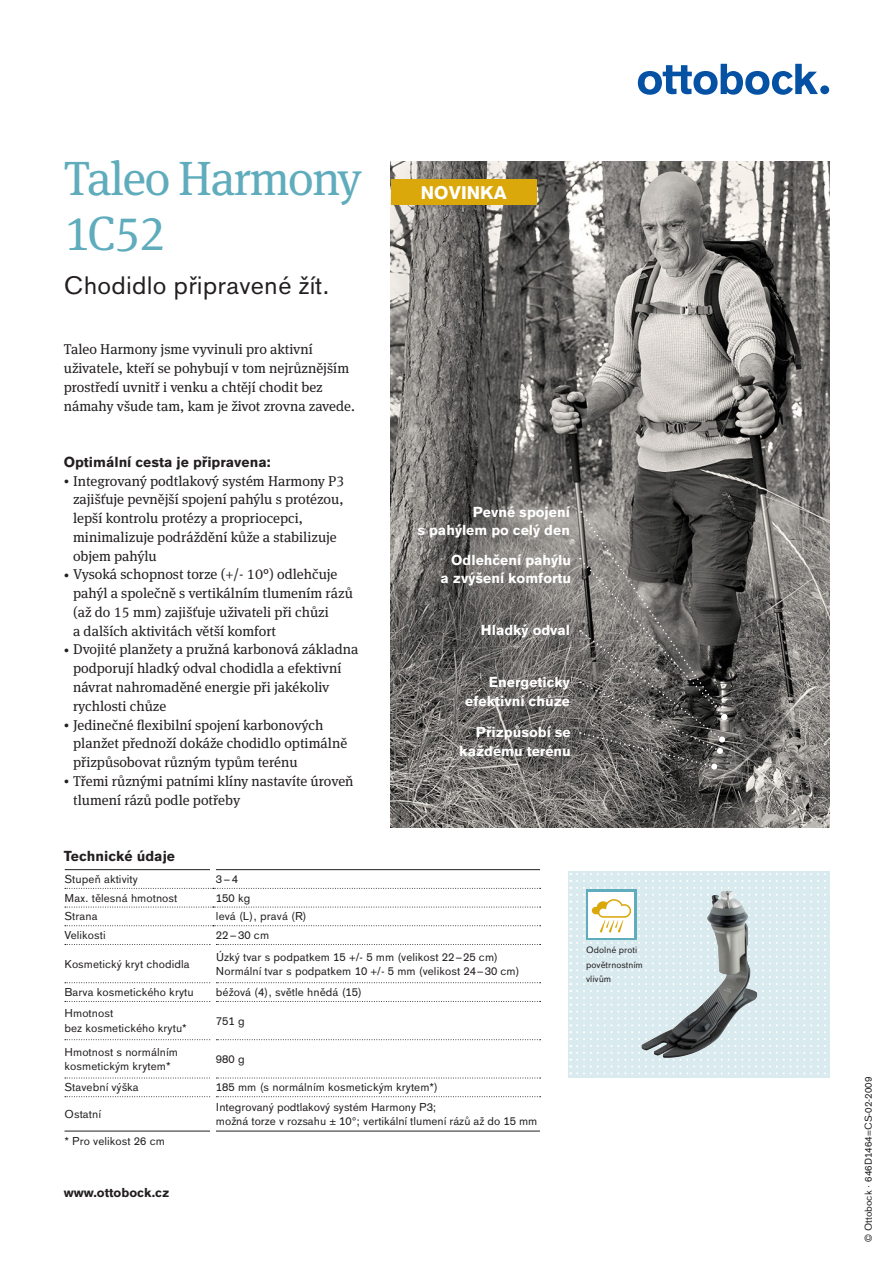
<style>
.page{position:relative;width:893px;height:1263px;background:#fff}
.page>*{position:absolute;margin:0;border:0;box-sizing:border-box;transform-origin:0 0}
.D1_C_Headline_33_pt{font:48px/55.5px "OBO Serif";letter-spacing:-.03em;color:#5facbd}
.D1_C_Subline_16_5pt{font:24.75px "OBO Sans";letter-spacing:.005em;color:#231f20}
.D4_Marginal_Copy_7_5{font:700 18px "OBO Sans";letter-spacing:.005em;color:#fff}
.D2_Copy_9_5pt_12_5pt{font:14.25px/18.8px "OBO Serif";color:#231f20}
.D2_Copy_Subhead_9_5p{font:700 14.25px/18.8px "OBO Sans";color:#fff;text-align:right}
.D2_Copy_Subhead_9_5p-2{font:700 14.25px "OBO Sans";color:#231f20}
.D2_Copy_Subhead_9_5p-3{font:700 12.75px "OBO Sans";color:#231f20}
.D7_Tab_Copy{font:11.25px/14.2px "OBO Sans";letter-spacing:.005em;color:#231f20}
.D4_Marginal_Copy_7_5-2{font:11.25px "OBO Sans";letter-spacing:.005em;color:#231f20}
.D6_Source_6_5pt_8pt{font:9.75px "OBO Sans";letter-spacing:.005em;color:#231f20}
.D4_Marginal_Copy_7_5-3{font:9px/14.2px "OBO Sans";letter-spacing:.005em;color:#231f20}
.s1{font-size:10.65px}
</style>
<div class="page">
<img style="left:390px;top:162px;width:439px;height:665px">
<div style="left:569px;top:720px;width:162px;height:63px;background:#fff;opacity:.75"></div>
<div style="left:584px;top:686px;width:162px;height:91px;background:#fff;opacity:.75"></div>
<div style="left:584px;top:635px;width:164px;height:131px;background:#fff;opacity:.75"></div>
<div style="left:585px;top:516px;width:165px;height:227px;background:#fff;opacity:.75"></div>
<svg style="left:579px;top:511px;width:148px;height:258px"></svg>
<div style="left:820px;top:85px;width:9px;height:9px;background:#0551a4;border-radius:50%"></div>
<svg style="left:638px;top:64px;width:180px;height:31px"></svg>
<div style="left:391px;top:179px;width:146px;height:26px;background:#dba80c"></div>
<div style="left:568px;top:871px;width:261px;height:206px;background:#daebf0"></div>
<svg style="left:570px;top:873px;width:1px;height:201px"></svg>
<svg style="left:65px;top:1039px;width:476px;height:1px"></svg>
<svg style="left:64px;top:1078px;width:477px;height:19px"></svg>
<div style="left:210px;top:1001px;width:6px;height:39px;background:#fff"></div>
<svg style="left:64px;top:869px;width:477px;height:76px"></svg>
<svg style="left:64px;top:982px;width:477px;height:20px"></svg>
<hr style="left:65px;top:1131px;width:145px;height:1px;background:#231f20">
<hr style="left:216px;top:1131px;width:324px;height:1px;background:#231f20">
<div style="left:210px;top:944px;width:6px;height:39px;background:#fff"></div>
<div style="left:210px;top:983px;width:6px;height:18px;background:#fff"></div>
<div style="left:210px;top:1078px;width:6px;height:19px;background:#fff"></div>
<svg style="left:577px;top:873px;width:249px;height:201px"></svg>
<img style="left:641px;top:891px;width:116px;height:167px">
<p class="D1_C_Headline_33_pt" style="left:64px;top:150px;width:299px">Taleo Harmony<br>1C52</p>
<p class="D1_C_Subline_16_5pt" style="left:64px;top:271px;width:268px">Chodidlo připravené žít.</p>
<p class="D4_Marginal_Copy_7_5" style="left:421px;top:182px;width:87px">NOVINKA</p>
<p class="D2_Copy_9_5pt_12_5pt" style="left:64px;top:340px;width:293px">Taleo Harmony jsme vyvinuli pro aktivní uživatele, kteří se pohybují v tom nejrůznějším prostředí uvnitř i venku a chtějí chodit bez námahy všude tam, kam je život zrovna zavede.</p>
<p class="D2_Copy_Subhead_9_5p-2" style="left:64px;top:454px;width:209px">Optimální cesta je připravena:</p>
<p class="D2_Copy_9_5pt_12_5pt" style="left:73px;top:471px;width:273px;text-indent:-9px"><span class="s1">•</span> Integrovaný podtlakový systém Harmony P3 zajišťuje pevnější spojení pahýlu s protézou, lepší kontrolu protézy a propriocepci, minimalizuje podráždění kůže a stabilizuje objem pahýlu</p>
<p class="D2_Copy_9_5pt_12_5pt" style="left:73px;top:565px;width:281px;text-indent:-9px"><span class="s1">•</span> Vysoká schopnost torze (+/- 10°) odlehčuje pahýl a společně s vertikálním tlumením rázů (až do 15 mm) zajišťuje uživateli při chůzi<br>a dalších aktivitách větší komfort</p>
<p class="D2_Copy_9_5pt_12_5pt" style="left:73px;top:640px;width:287px;text-indent:-9px"><span class="s1">•</span> Dvojité planžety a pružná karbonová základna podporují hladký odval chodidla a efektivní návrat nahromaděné energie při jakékoliv rychlosti chůze</p>
<p class="D2_Copy_9_5pt_12_5pt" style="left:73px;top:715px;width:276px;text-indent:-9px"><span class="s1">•</span> Jedinečné flexibilní spojení karbonových planžet přednoží dokáže chodidlo optimálně přizpůsobovat různým typům terénu</p>
<p class="D2_Copy_9_5pt_12_5pt" style="left:73px;top:771px;width:282px;text-indent:-9px"><span class="s1">•</span> Třemi různými patními klíny nastavíte úroveň tlumení rázů podle potřeby</p>
<p class="D2_Copy_Subhead_9_5p" style="left:417px;top:502px;width:154px">Pevné spojení<br>s pahýlem po celý den</p>
<p class="D2_Copy_Subhead_9_5p" style="left:441px;top:550px;width:132px">Odlehčení pahýlu a zvýšení komfortu</p>
<p class="D2_Copy_Subhead_9_5p" style="left:481px;top:620px;width:91px">Hladký odval</p>
<p class="D2_Copy_Subhead_9_5p" style="left:465px;top:673px;width:106px">Energeticky efektivní chůze</p>
<p class="D2_Copy_Subhead_9_5p" style="left:459px;top:723px;width:113px">Přizpůsobí se každému terénu</p>
<p class="D2_Copy_Subhead_9_5p-2" style="left:64px;top:847px;width:113px">Technické údaje</p>
<p class="D7_Tab_Copy" style="left:65px;top:872px;width:75px">Stupeň aktivity</p>
<p class="D4_Marginal_Copy_7_5-2" style="left:216px;top:872px;width:24px">3–4</p>
<p class="D4_Marginal_Copy_7_5-2" style="left:65px;top:891px;width:114px">Max. tělesná hmotnost</p>
<p class="D4_Marginal_Copy_7_5-2" style="left:216px;top:891px;width:36px">150 kg</p>
<p class="D7_Tab_Copy" style="left:65px;top:909px;width:35px">Strana</p>
<p class="D4_Marginal_Copy_7_5-2" style="left:216px;top:910px;width:92px">levá (L), pravá (R)</p>
<p class="D7_Tab_Copy" style="left:65px;top:928px;width:43px">Velikosti</p>
<p class="D7_Tab_Copy" style="left:216px;top:928px;width:55px">22 – 30 cm</p>
<p class="D7_Tab_Copy" style="left:65px;top:957px;width:127px">Kosmetický kryt chodidla</p>
<p class="D7_Tab_Copy" style="left:216px;top:949px;width:305px">Úzký tvar s podpatkem 15 +/- 5 mm (velikost 22–25 cm)<br>Normální tvar s podpatkem 10 +/- 5 mm (velikost 24–30 cm)</p>
<p class="D7_Tab_Copy" style="left:65px;top:985px;width:131px">Barva kosmetického krytu</p>
<p class="D7_Tab_Copy" style="left:216px;top:985px;width:148px">béžová (4), světle hnědá (15)</p>
<p class="D7_Tab_Copy" style="left:65px;top:1006px;width:124px">Hmotnost<br>bez kosmetického krytu*</p>
<p class="D7_Tab_Copy" style="left:216px;top:1013px;width:30px">751 g</p>
<p class="D7_Tab_Copy" style="left:65px;top:1045px;width:115px">Hmotnost s normálním kosmetickým krytem*</p>
<p class="D7_Tab_Copy" style="left:216px;top:1052px;width:30px">980 g</p>
<p class="D7_Tab_Copy" style="left:65px;top:1080px;width:76px">Stavební výška</p>
<p class="D7_Tab_Copy" style="left:216px;top:1080px;width:224px">185 mm (s normálním kosmetickým krytem*)</p>
<p class="D7_Tab_Copy" style="left:65px;top:1107px;width:38px">Ostatní</p>
<p class="D7_Tab_Copy" style="left:216px;top:1100px;width:323px">Integrovaný podtlakový systém Harmony P3;<br>možná torze v rozsahu ± 10°; vertikální tlumení rázů až do 15 mm</p>
<p class="D7_Tab_Copy" style="left:65px;top:1134px;width:102px">* Pro velikost 26 cm</p>
<p class="D4_Marginal_Copy_7_5-3" style="left:586px;top:943px;width:58px">Odolné proti povětrnostním vlivům</p>
<p class="D2_Copy_Subhead_9_5p-3" style="left:64px;top:1185px;width:107px">www.ottobock.cz</p>
<p class="D6_Source_6_5pt_8pt" style="left:863px;top:1242px;width:166px;rotate:-90deg">© Ottobock · 646D1464=CS-02-2009</p>
</div>
